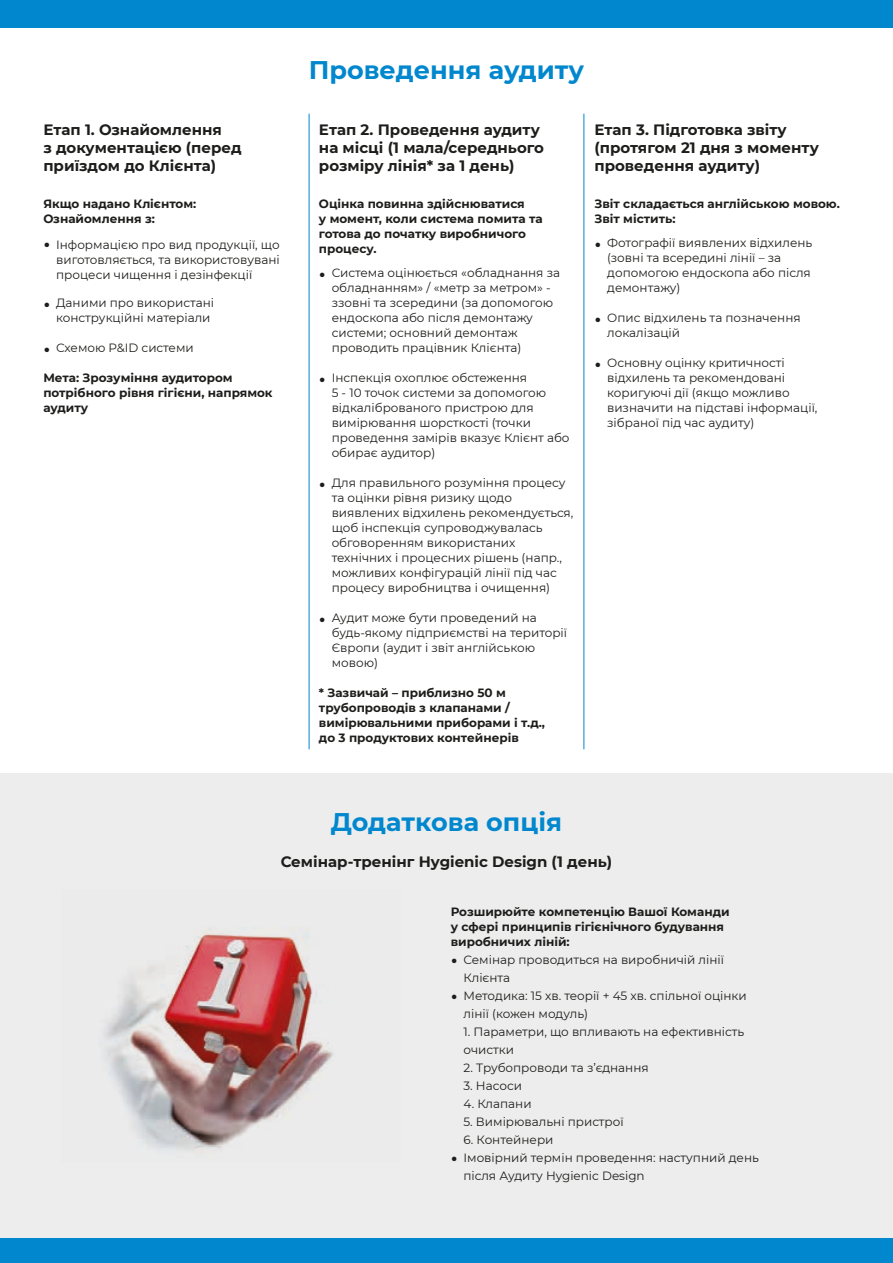
<style>
.page{position:relative;width:893px;height:1263px;background:#fff}
.page>*{position:absolute;margin:0;border:0;box-sizing:border-box;transform-origin:0 0}
.t1{font:700 25.5px "Montserrat";color:#0087ce}
.t2{font:700 15px/18px "Montserrat";color:#1d1d1b}
.t3{font:12px/15px "Montserrat";color:#1d1d1b}
.t4{font:700 12px/15px "Montserrat";color:#1d1d1b}
.s1{font-family:"Lato"}
</style>
<div class="page">
<div style="left:0;top:774px;width:893px;height:489px;background:#ededed"></div>
<img style="left:103px;top:927px;width:230px;height:225px">
<div style="left:0;top:0;width:893px;height:28px;background:#0087ce"></div>
<div style="left:0;top:1238px;width:893px;height:25px;background:#0087ce"></div>
<hr style="left:309px;top:114px;width:1px;height:635px;background:#0087ce">
<hr style="left:583px;top:114px;width:1px;height:635px;background:#0087ce">
<p class="t2" style="left:43px;top:120px;width:200px">Етап 1. Ознайомлення<br>з документацією (перед приїздом до Клієнта)</p>
<p class="t4" style="left:43px;top:196px;width:154px">Якщо надано Клієнтом:<br>Ознайомлення з:</p>
<p class="t3" style="left:56px;top:236px;width:225px;text-align:justify;text-indent:-13px"><span class="s1">•</span> Інформацією про вид продукції, що виготовляється, та використовувані процеси чищення і дезінфекції</p>
<p class="t3" style="left:43px;top:295px;width:172px;text-align:right"><span class="s1">•</span> Даними про використані конструкційні матеріали</p>
<p class="t3" style="left:43px;top:340px;width:152px"><span class="s1">•</span> Схемою P&amp;ID системи</p>
<p class="t4" style="left:43px;top:370px;width:231px">Мета: Зрозуміння аудитором потрібного рівня гігієни, напрямок аудиту</p>
<h1 class="t1" style="left:309px;top:51px;width:277px">Проведення аудиту</h1>
<p class="t2" style="left:319px;top:120px;width:227px">Етап 2. Проведення аудиту на місці (1 мала/середнього розміру лінія* за 1 день)</p>
<p class="t4" style="left:319px;top:196px;width:225px">Оцінка повинна здійснюватися<br>у момент, коли система помита та готова до початку виробничого процесу.</p>
<p class="t3" style="left:332px;top:265px;width:230px;text-indent:-13px"><span class="s1">•</span> Система оцінюється «обладнання за обладнанням» / «метр за метром» - ззовні та зсередини (за допомогою ендоскопа або після демонтажу системи; основний демонтаж проводить працівник Клієнта)</p>
<p class="t3" style="left:332px;top:370px;width:239px;text-indent:-13px"><span class="s1">•</span> Інспекція охоплює обстеження<br>5 - 10 точок системи за допомогою відкаліброваного пристрою для вимірювання шорсткості (точки проведення замірів вказує Клієнт або обирає аудитор)</p>
<p class="t3" style="left:332px;top:475px;width:243px;text-indent:-13px"><span class="s1">•</span> Для правильного розуміння процесу та оцінки рівня ризику щодо виявлених відхилень рекомендується, щоб інспекція супроводжувалась обговоренням використаних технічних і процесних рішень (напр., можливих конфігурацій лінії під час процесу виробництва і очищення)</p>
<p class="t3" style="left:332px;top:610px;width:237px;text-indent:-13px"><span class="s1">•</span> Аудит може бути проведений на будь-якому підприємстві на території<br>Європи (аудит і звіт англійською мовою)</p>
<p class="t4" style="left:319px;top:685px;width:228px">* Зазвичай – приблизно 50 м трубопроводів з клапанами / вимірювальними приборами і т.д., до 3 продуктових контейнерів</p>
<p class="t2" style="left:594px;top:120px;width:226px">Етап 3. Підготовка звіту (протягом 21 дня з моменту проведення аудиту)</p>
<p class="t4" style="left:594px;top:196px;width:247px">Звіт складається англійською мовою.<br>Звіт містить:</p>
<p class="t3" style="left:607px;top:235px;width:207px;text-indent:-13px"><span class="s1">•</span> Фотографії виявлених відхилень (зовні та всередині лінії – за допомогою ендоскопа або після демонтажу)</p>
<p class="t3" style="left:607px;top:310px;width:195px;text-indent:-13px"><span class="s1">•</span> Опис відхилень та позначення локалізацій</p>
<p class="t3" style="left:607px;top:355px;width:212px;text-indent:-13px"><span class="s1">•</span> Основну оцінку критичності відхилень та рекомендовані коригуючі дії (якщо можливо визначити на підставі інформації, зібраної під час аудиту)</p>
<h1 class="t1" style="left:331px;top:803px;width:233px">Додаткова опція</h1>
<p class="t2" style="left:281px;top:851px;width:333px">Семінар-тренінг Hygienic Design (1 день)</p>
<p class="t4" style="left:451px;top:903px;width:280px">Розширюйте компетенцію Вашої Команди у сфері принципів гігієнічного будування виробничих ліній:</p>
<p class="t3" style="left:463px;top:950px;width:262px;line-height:18px;text-indent:-13px"><span class="s1">•</span> Семінар проводиться на виробничій лінії<br>Клієнта</p>
<p class="t3" style="left:463px;top:986px;width:285px;line-height:18px;text-indent:-13px"><span class="s1">•</span> Методика: 15 хв. теорії + 45 хв. спільної оцінки лінії (кожен модуль)</p>
<p class="t3" style="left:463px;top:1022px;width:282px;line-height:18px">1. Параметри, що впливають на ефективність очистки</p>
<p class="t3" style="left:463px;top:1060px;width:187px">2. Трубопроводи та з’єднання</p>
<p class="t3" style="left:463px;top:1078px;width:60px">3. Насоси</p>
<p class="t3" style="left:463px;top:1096px;width:70px">4. Клапани</p>
<p class="t3" style="left:463px;top:1114px;width:162px">5. Вимірювальні пристрої</p>
<p class="t3" style="left:463px;top:1132px;width:91px">6. Контейнери</p>
<p class="t3" style="left:463px;top:1148px;width:297px;line-height:18px;text-indent:-13px"><span class="s1">•</span> Імовірний термін проведення: наступний день після Аудиту Hygienic Design</p>
</div>
